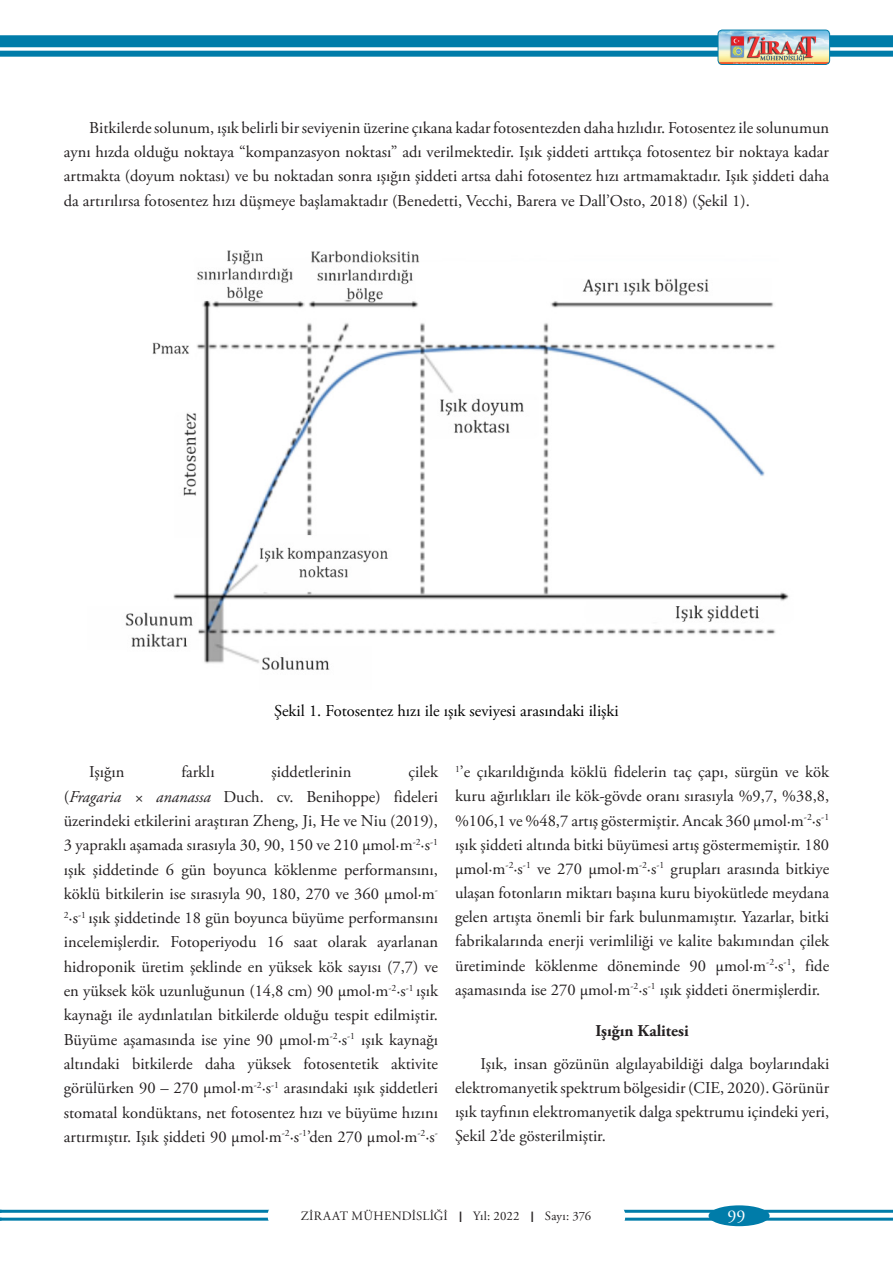
<style>
.page{position:relative;width:893px;height:1263px;background:#fff}
.page>*{position:absolute;margin:0;border:0;box-sizing:border-box;transform-origin:0 0}
.t1{font:18px "Adobe Garamond Pro";color:#fff}
.Dergipak_metin{font:16.5px/24.2px "Adobe Garamond Pro";color:#231f20;text-align:justify}
.t2{font:16.5px "Adobe Garamond Pro";color:#000}
.Dergipak_başlık{font:700 16.5px "Adobe Garamond Pro";color:#231f20}
.t3{font:12.75px "Adobe Garamond Pro";letter-spacing:.015em;color:#231f20}
.s1{font-style:italic}
.s2{font-family:"Inconsolata";font-weight:700}
</style>
<div class="page">
<hr style="left:0;top:1218px;width:893px;height:3px;background:#007ca9">
<hr style="left:0;top:1210px;width:893px;height:3px;background:#007ca9">
<div style="left:709px;top:1205px;width:61px;height:21px;background:#007ca9;border-radius:50%"></div>
<div style="left:268px;top:1206px;width:357px;height:19px;background:#fff;border-radius:7px"></div>
<div style="left:0;top:35px;width:893px;height:12px;background:#007ca9"></div>
<div style="left:0;top:51px;width:893px;height:6px;background:#007ca9"></div>
<img style="left:718px;top:30px;width:112px;height:34px">
<div style="left:718px;top:30px;width:112px;height:35px;border:1px solid #007ca9;border-radius:4px"></div>
<img style="left:125px;top:250px;width:664px;height:420px">
<p class="Dergipak_metin" style="left:64px;top:116px;width:767px;text-indent:26px">Bitkilerde solunum, ışık belirli bir seviyenin üzerine çıkana kadar fotosentezden daha hızlıdır. Fotosentez ile solunumun aynı hızda olduğu noktaya “kompanzasyon noktası” adı verilmektedir. Işık şiddeti arttıkça fotosentez bir noktaya kadar artmakta (doyum noktası) ve bu noktadan sonra ışığın şiddeti artsa dahi fotosentez hızı artmamaktadır. Işık şiddeti daha da artırılırsa fotosentez hızı düşmeye başlamaktadır (Benedetti, Vecchi, Barera ve Dall’Osto, 2018) (Şekil 1).</p>
<p class="t2" style="left:274px;top:701px;width:346px">Şekil 1. Fotosentez hızı ile ışık seviyesi arasındaki ilişki</p>
<p class="Dergipak_metin" style="left:64px;top:760px;width:376px;text-indent:345px">çilek (<span class="s1">Fragaria × ananassa</span> Duch. cv. Benihoppe) fideleri üzerindeki etkilerini araştıran Zheng, Ji, He ve Niu (2019), 3 yapraklı aşamada sırasıyla 30, 90, 150 ve 210 µmol·m<sup>-2</sup>·s<sup>-1 </sup>ışık şiddetinde 6 gün boyunca köklenme performansını, köklü bitkilerin ise sırasıyla 90, 180, 270 ve 360 µmol·m<sup>-2</sup>·s<sup>-1</sup> ışık şiddetinde 18 gün boyunca büyüme performansını incelemişlerdir. Fotoperiyodu 16 saat olarak ayarlanan hidroponik üretim şeklinde en yüksek kök sayısı (7,7) ve en yüksek kök uzunluğunun (14,8 cm) 90 µmol·m<sup>-2</sup>·s<sup>-1</sup> ışık kaynağı ile aydınlatılan bitkilerde olduğu tespit edilmiştir.<br>Büyüme aşamasında ise yine 90 µmol·m<sup>-2</sup>·s<sup>-1</sup> ışık kaynağı altındaki bitkilerde daha yüksek fotosentetik aktivite görülürken 90 – 270 µmol·m<sup>-2</sup>·s<sup>-1</sup> arasındaki ışık şiddetleri stomatal kondüktans, net fotosentez hızı ve büyüme hızını artırmıştır. Işık şiddeti 90 µmol·m<sup>-2</sup>·s<sup>-1</sup>’den 270 µmol·m<sup>-2</sup>·s<sup>-</sup></p>
<p class="Dergipak_metin" style="left:455px;top:760px;width:376px"><sup>1</sup>’e çıkarıldığında köklü fidelerin taç çapı, sürgün ve kök kuru ağırlıkları ile kök-gövde oranı sırasıyla %9,7, %38,8, %106,1 ve %48,7 artış göstermiştir. Ancak 360 µmol·m<sup>-2</sup>·s<sup>-1 </sup>ışık şiddeti altında bitki büyümesi artış göstermemiştir. 180 µmol·m<sup>-2</sup>·s<sup>-1</sup> ve 270 µmol·m<sup>-2</sup>·s<sup>-1</sup> grupları arasında bitkiye ulaşan fotonların miktarı başına kuru biyokütlede meydana gelen artışta önemli bir fark bulunmamıştır. Yazarlar, bitki fabrikalarında enerji verimliliği ve kalite bakımından çilek üretiminde köklenme döneminde 90 µmol·m<sup>-2</sup>·s<sup>-1</sup>, fide aşamasında ise 270 µmol·m<sup>-2</sup>·s<sup>-1</sup> ışık şiddeti önermişlerdir.</p>
<p class="Dergipak_metin" style="left:89px;top:760px;width:37px">Işığın</p>
<p class="Dergipak_metin" style="left:181px;top:760px;width:35px">farklı</p>
<p class="Dergipak_metin" style="left:272px;top:760px;width:81px">şiddetlerinin</p>
<p class="Dergipak_başlık" style="left:595px;top:1021px;width:95px">Işığın Kalitesi</p>
<p class="Dergipak_metin" style="left:455px;top:1052px;width:376px;text-indent:26px">Işık, insan gözünün algılayabildiği dalga boylarındaki elektromanyetik spektrum bölgesidir (CIE, 2020). Görünür ışık tayfının elektromanyetik dalga spektrumu içindeki yeri, Şekil 2’de gösterilmiştir.</p>
<p class="t3" style="left:301px;top:1208px;width:292px">ZİRAAT MÜHENDİSLİĞİ <span class="s2">|</span> Yıl: 2022 <span class="s2">|</span> Sayı: 376</p>
<p class="t1" style="left:728px;top:1205px;width:19px">99</p>
</div>
